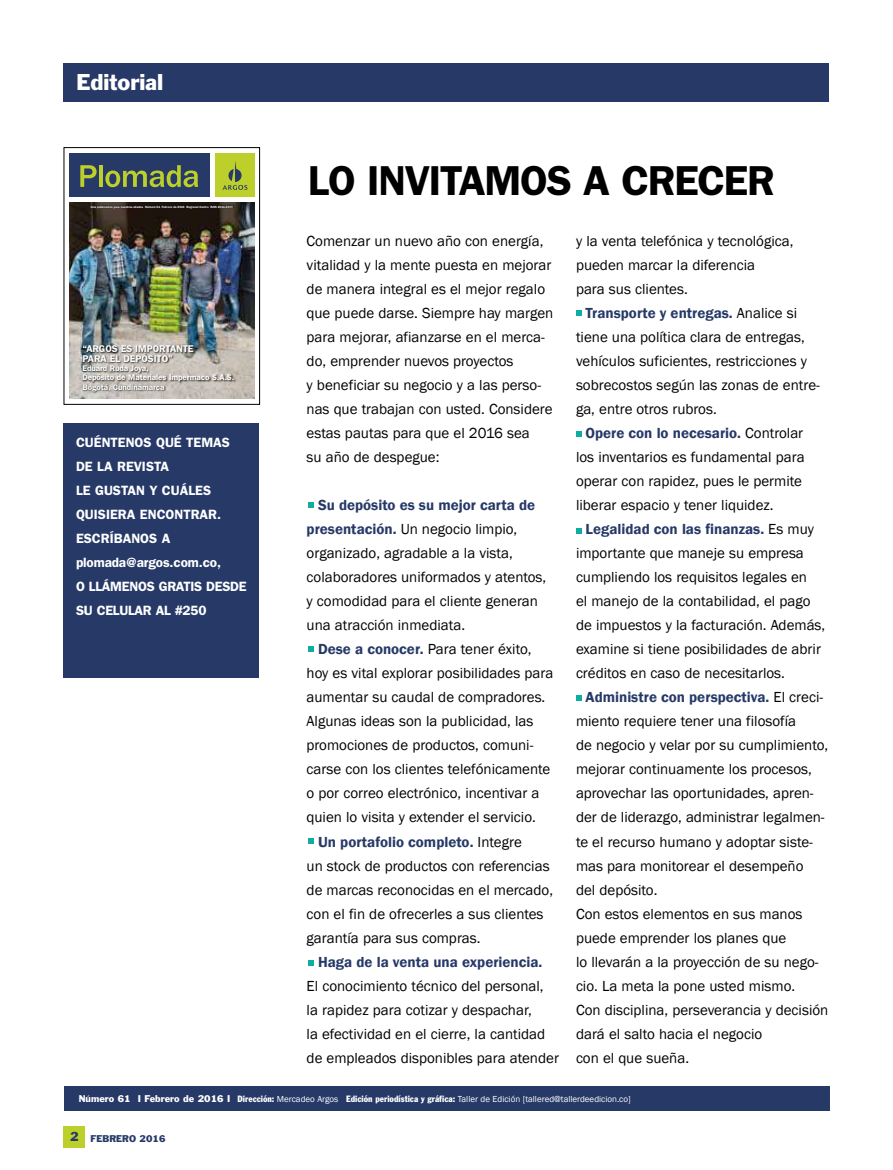
<style>
.page{position:relative;width:893px;height:1170px;background:#fff}
.page>*{position:absolute;margin:0;border:0;box-sizing:border-box;transform-origin:0 0}
.t1{font:600 42px "ITC Franklin Gothic Std";letter-spacing:-.03em;color:#000}
.t2{font:21px "Franklin Gothic BT";color:#fff}
.t3{font:15px/24px "Franklin Gothic";color:#000}
.t4{font:600 15px "Franklin Gothic";color:#263967}
.t5{font:600 13.5px/24px "ITC Franklin Gothic Std";color:#fff}
.t6{font:600 9.9px/9.9px "ITC Franklin Gothic Std";letter-spacing:-.01em;color:#fff}
.t7{font:9px "Franklin Gothic";color:#fff}
.t8{font:9px "Franklin Gothic BT";color:#263967}
.t9{font:600 8.25px/9.1px "ITC Franklin Gothic Std";letter-spacing:-.01em;color:#fff}
.t10{font:600 3.15px "Franklin Gothic";color:#fff}
.s1{font-weight:600;color:#263967}
.s2{font-weight:400;color:#000}
.s3{font-family:"Franklin Gothic BT"}
.s4{font-family:"Franklin Gothic BT";font-stretch:condensed}
.s5{font-size:12px}
</style>
<div class="page">
<div style="left:64px;top:1125px;width:21px;height:22px;background:#bccf2b"></div>
<div style="left:64px;top:147px;width:196px;height:257px;border:1px solid #000"></div>
<div style="left:64px;top:64px;width:765px;height:38px;background:#263967"></div>
<div style="left:64px;top:1086px;width:765px;height:24px;background:#263967"></div>
<div style="left:64px;top:423px;width:195px;height:255px;background:#263967"></div>
<svg style="left:309px;top:502px;width:5px;height:5px"></svg>
<svg style="left:309px;top:647px;width:5px;height:5px"></svg>
<svg style="left:309px;top:838px;width:5px;height:5px"></svg>
<svg style="left:309px;top:960px;width:5px;height:5px"></svg>
<svg style="left:576px;top:311px;width:5px;height:5px"></svg>
<svg style="left:576px;top:431px;width:5px;height:5px"></svg>
<svg style="left:576px;top:528px;width:5px;height:5px"></svg>
<svg style="left:576px;top:695px;width:5px;height:5px"></svg>
<img style="left:69px;top:202px;width:185px;height:196px">
<div style="left:215px;top:154px;width:39px;height:43px;background:#bccf2b"></div>
<svg style="left:223px;top:161px;width:24px;height:29px"></svg>
<div style="left:69px;top:153px;width:141px;height:44px;background:#263967"></div>
<svg style="left:80px;top:165px;width:17px;height:22px"></svg>
<hr style="left:99px;top:165px;width:4px;height:22px;background:#bccf2b">
<svg style="left:105px;top:165px;width:93px;height:22px"></svg>
<svg style="left:90px;top:204px;width:144px;height:5px"></svg>
<div style="left:83px;top:345px;width:153px;height:48px;background:#000;opacity:.75"></div>
<h2 class="t2" style="left:77px;top:70px;width:88px">Editorial</h2>
<p class="t10" style="left:91px;top:204px;width:144px">Una publicación para nuestros aliados Número 61 Febrero de 2016 Regional Centro ISSN 2011-6977</p>
<p class="t6" style="left:82px;top:344px;width:113px">“ARGOS ES IMPORTANTE<br>PARA EL DEPÓSITO”</p>
<p class="t9" style="left:82px;top:363px;width:153px">Eduard Ruda Joya,<br>Depósito de Materiales Impermaco S.A.S.<br>Bogotá, Cundinamarca</p>
<p class="t5" style="left:76px;top:430px;width:172px">CUÉNTENOS QUÉ TEMAS<br>DE LA REVISTA<br>LE GUSTAN Y CUÁLES<br>QUISIERA ENCONTRAR.<br>ESCRÍBANOS A plomada@argos.com.co,<br>O LLÁMENOS GRATIS DESDE<br>SU CELULAR AL #250</p>
<h1 class="t1" style="left:308px;top:155px;width:468px">LO INVITAMOS A CRECER</h1>
<p class="t3" style="left:307px;top:229px;width:248px">Comenzar un nuevo año con energía, vitalidad y la mente puesta en mejorar de manera integral es el mejor regalo que puede darse. Siempre hay margen para mejorar, afianzarse en el merca&shy;do, emprender nuevos proyectos<br>y beneficiar su negocio y a las perso&shy;nas que trabajan con usted. Considere estas pautas para que el 2016 sea<br>su año de despegue:</p>
<p class="t3" style="left:307px;top:493px;width:241px;text-indent:12px"><span class="s1">Su depósito es su mejor carta de presentación.</span> Un negocio limpio, organizado, agradable a la vista, colaboradores uniformados y atentos, y comodidad para el cliente generan una atracción inmediata.</p>
<p class="t3" style="left:318px;top:637px;width:215px"><span class="s1">Dese a conocer.</span> Para tener éxito,</p>
<p class="t3" style="left:307px;top:661px;width:248px">hoy es vital explorar posibilidades para</p>
<p class="t3" style="left:307px;top:685px;width:240px">aumentar su caudal de compradores.</p>
<p class="t3" style="left:307px;top:709px;width:228px">Algunas ideas son la publicidad, las</p>
<p class="t3" style="left:307px;top:733px;width:228px">promociones de productos, comuni-</p>
<p class="t3" style="left:307px;top:757px;width:245px">carse con los clientes telefónicamente</p>
<p class="t3" style="left:307px;top:781px;width:234px">o por correo electrónico, incentivar a</p>
<p class="t3" style="left:307px;top:805px;width:231px">quien lo visita y extender el servicio.</p>
<p class="t4" style="left:318px;top:832px;width:205px">Un portafolio completo. <span class="s2">Integre</span></p>
<p class="t3" style="left:307px;top:853px;width:245px">un stock de productos con referencias</p>
<p class="t3" style="left:307px;top:877px;width:248px">de marcas reconocidas en el mercado,</p>
<p class="t3" style="left:307px;top:901px;width:238px">con el fin de ofrecerles a sus clientes</p>
<p class="t3" style="left:307px;top:925px;width:175px">garantía para sus compras.</p>
<p class="t4" style="left:318px;top:952px;width:226px">Haga de la venta una experiencia.</p>
<p class="t3" style="left:307px;top:973px;width:254px">El conocimiento técnico del personal,<br>la rapidez para cotizar y despachar,<br>la efectividad en el cierre, la cantidad de empleados disponibles para atender</p>
<p class="t3" style="left:576px;top:229px;width:219px">y la venta telefónica y tecnológica, pueden marcar la diferencia<br>para sus clientes.</p>
<p class="t3" style="left:576px;top:301px;width:245px;text-indent:10px"><span class="s1">Transporte y entregas.</span> Analice si tiene una política clara de entregas, vehículos suficientes, restricciones y sobrecostos según las zonas de entre&shy;ga, entre otros rubros.</p>
<p class="t3" style="left:576px;top:421px;width:230px;text-indent:10px"><span class="s1">Opere con lo necesario.</span> Controlar los inventarios es fundamental para operar con rapidez, pues le permite liberar espacio y tener liquidez.</p>
<p class="t3" style="left:576px;top:517px;width:251px;text-indent:10px"><span class="s1">Legalidad con las finanzas.</span> Es muy importante que maneje su empresa cumpliendo los requisitos legales en<br>el manejo de la contabilidad, el pago de impuestos y la facturación. Además, examine si tiene posibilidades de abrir créditos en caso de necesitarlos.</p>
<p class="t3" style="left:576px;top:685px;width:254px;text-indent:10px"><span class="s1">Administre con perspectiva.</span> El creci&shy;miento requiere tener una filosofía<br>de negocio y velar por su cumplimiento, mejorar continuamente los procesos, aprovechar las oportunidades, apren&shy;der de liderazgo, administrar legalmen&shy;te el recurso humano y adoptar siste&shy;mas para monitorear el desempeño<br>del depósito.<br>Con estos elementos en sus manos puede emprender los planes que<br>lo llevarán a la proyección de su nego&shy;cio. La meta la pone usted mismo.<br>Con disciplina, perseverancia y decisión dará el salto hacia el negocio<br>con el que sueña.</p>
<p class="t7" style="left:79px;top:1092px;width:553px"><span class="s3">Número 61 I Febrero de 2016 I</span> <span class="s4">Dirección:</span> Mercadeo Argos <span class="s4">Edición periodística y gráfica:</span> Taller de Edición [tallered@tallerdeedicion.co]</p>
<p class="t8" style="left:70px;top:1133px;width:97px"><span class="s5">2</span> FEBRERO 2016</p>
</div>
